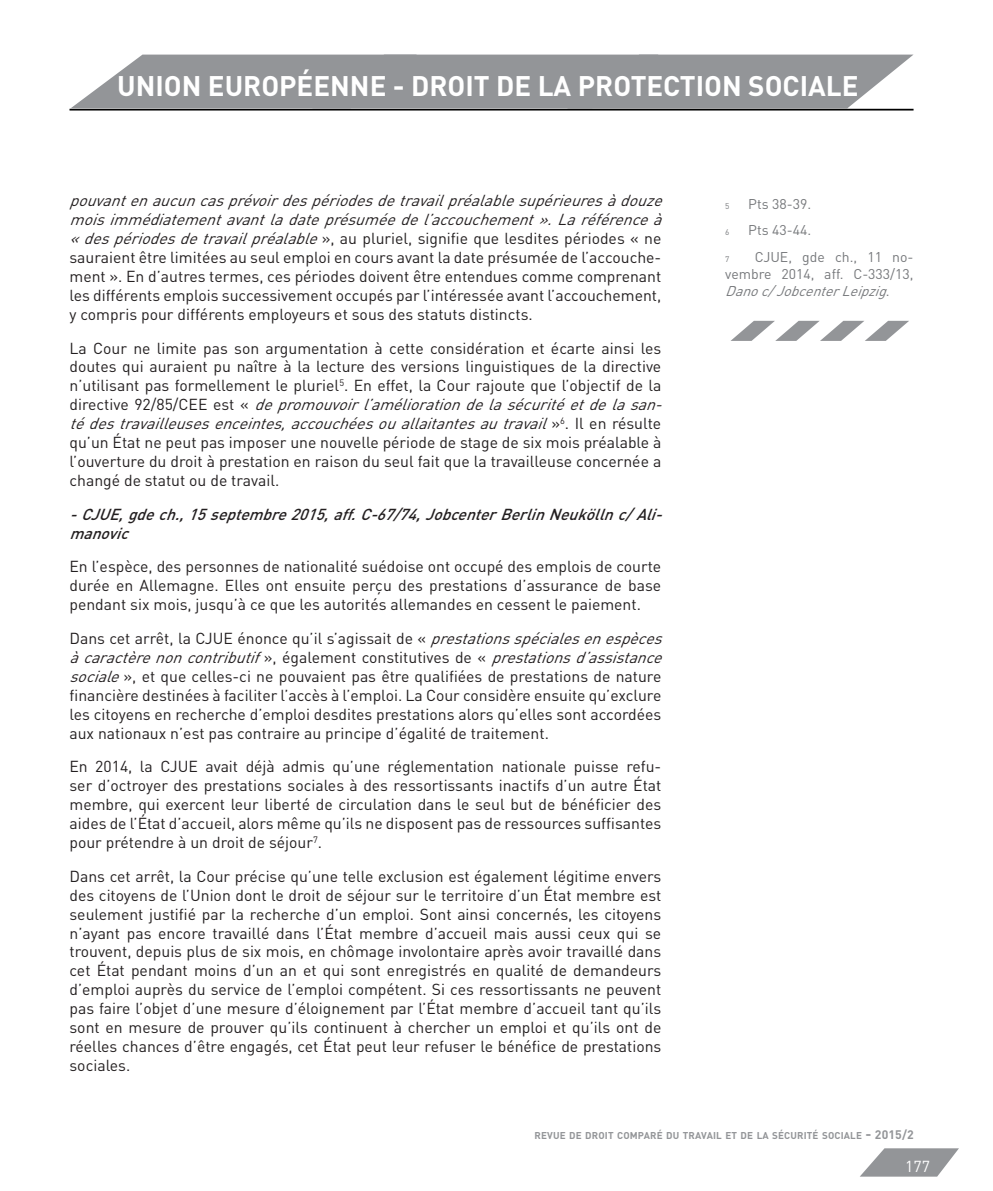
<style>
.page{position:relative;width:993px;height:1191px;background:#fff}
.page>*{position:absolute;margin:0;border:0;box-sizing:border-box;transform-origin:0 0}
.t1{font:700 28px "DIN";color:#fff}
.t2{font:15.75px/18.9px "DIN";color:#231f20}
.t3{font:italic 500 15.75px/18.9px "DIN";color:#231f20}
.t4{font:15.75px "DIN";color:#fff}
.t5{font:14px/16.8px "DIN";color:#76787b;text-align:justify}
.t6{font:700 9.8px "DIN";letter-spacing:.015em;color:#939598}
.t7{font:8.22px "DIN";color:#76787b}
.s1{font-style:italic}
.s2{font-size:14px}
.s3{font-size:12.25px}
</style>
<div class="page">
<svg style="left:860px;top:1148px;width:98px;height:28px"></svg>
<svg style="left:730px;top:321px;width:178px;height:20px"></svg>
<hr style="left:69px;top:109px;width:844px;height:1px;background:#000">
<svg style="left:71px;top:55px;width:842px;height:53px;background:#9b9da0"></svg>
<h1 class="t1" style="left:117px;top:67px;width:17px">UNION</h1>
<h1 class="t1" style="left:208px;top:67px;width:19px">EUROPÉENNE</h1>
<h1 class="t1" style="left:393px;top:67px;width:35px">- DROIT</h1>
<h1 class="t1" style="left:496px;top:67px;width:99px">DELAPROTECTION</h1>
<h1 class="t1" style="left:748px;top:67px;width:17px">SOCIALE</h1>
<p class="t2" style="left:69px;top:191px;width:600px"><span class="s1">pouvantenaucuncasprévoirdespériodesdetravailpréalablesupérieuresàdouze moisimmédiatementavantladateprésuméedel’accouchement ».Laréférenceà «despériodesdetravailpréalable</span>», au pluriel, signifie que lesdites périodes « ne sauraient être limitées au seul emploi en cours avant la date présumée de l’accouche&shy;ment ». En d’autres termes, ces périodes doivent être entendues comme comprenant les différents emplois successivement occupés par l’intéressée avant l’accouchement, y compris pour différents employeurs et sous des statuts distincts.</p>
<p class="t2" style="left:69px;top:338px;width:600px">La Cour ne limite pas son argumentation à cette considération et écarte ainsi les doutes qui auraient pu naître à la lecture des versions linguistiques de la directive n’utilisant pas formellement le pluriel<sup>5</sup>. En effet, la Cour rajoute que l’objectif de la d i r e c t i v e 9 2 / 8 5 / C E E e s t « <span class="s1">depromouvoirl’améliorationdelasécuritéetdelasan&shy;tédestravailleusesenceintes,accouchéesouallaitantesautravail</span> » <sup>6</sup> . I l e n r é s u l t e qu’un État ne peut pas imposer une nouvelle période de stage de six mois préalable à l’ouverture du droit à prestation en raison du seul fait que la travailleuse concernée a changé de statut ou de travail.</p>
<p class="t3" style="left:69px;top:504px;width:600px">-CJUE,gdech.,15septembre2015,aff.C-67/74,JobcenterBerlinNeuköllnc/Ali&shy;manovic</p>
<p class="t2" style="left:69px;top:557px;width:593px;text-align:justify">En l’espèce, des personnes de nationalité suédoise ont occupé des emplois de courte durée en Allemagne. Elles ont ensuite perçu des prestations d’assurance de base pendant six mois, jusqu’à ce que les autorités allemandes en cessent le paiement.</p>
<p class="t2" style="left:69px;top:628px;width:600px">Dans cet arrêt, la CJUE énonce qu’il s’agissait de « <span class="s1">prestationsspécialesenespèces àcaractèrenoncontributif</span> » , é g a l e m e n t c o n s t i t u t i v e s d e « <span class="s1">prestationsd’assistance sociale</span>», et que celles-ci ne pouvaient pas être qualifiées de prestations de nature financière destinées à faciliter l’accès à l’emploi. La Cour considère ensuite qu’exclure les citoyens en recherche d’emploi desdites prestations alors qu’elles sont accordées aux nationaux n’est pas contraire au principe d’égalité de traitement.</p>
<p class="t2" style="left:69px;top:757px;width:593px;text-align:justify">En 2014, la CJUE avait déjà admis qu’une réglementation nationale puisse refu&shy;ser d’octroyer des prestations sociales à des ressortissants inactifs d’un autre État membre, qui exercent leur liberté de circulation dans le seul but de bénéficier des aides de l’État d’accueil, alors même qu’ils ne disposent pas de ressources suffisantes pour prétendre à un droit de séjour<sup>7</sup>.</p>
<p class="t2" style="left:69px;top:866px;width:593px;text-align:justify">Dans cet arrêt, la Cour précise qu’une telle exclusion est également légitime envers des citoyens de l’Union dont le droit de séjour sur le territoire d’un État membre est seulement justifié par la recherche d’un emploi. Sont ainsi concernés, les citoyens n’ayant pas encore travaillé dans l’État membre d’accueil mais aussi ceux qui se trouvent, depuis plus de six mois, en chômage involontaire après avoir travaillé dans cet État pendant moins d’un an et qui sont enregistrés en qualité de demandeurs d’emploi auprès du service de l’emploi compétent. Si ces ressortissants ne peuvent pas faire l’objet d’une mesure d’éloignement par l’État membre d’accueil tant qu’ils sont en mesure de prouver qu’ils continuent à chercher un emploi et qu’ils ont de réelles chances d’être engagés, cet État peut leur refuser le bénéfice de prestations sociales.</p>
<p class="t7" style="left:725px;top:200px;width:6px">5</p>
<p class="t5" style="left:748px;top:195px;width:64px">Pts 38-39.</p>
<p class="t7" style="left:725px;top:227px;width:6px">6</p>
<p class="t5" style="left:748px;top:222px;width:64px">Pts 43-44.</p>
<p class="t7" style="left:725px;top:254px;width:6px">7</p>
<p class="t5" style="left:725px;top:248px;width:190px;text-indent:30px">CJUE, gde ch., 11 no&shy;vembre 2014, aff. C-333/13, <span class="s1">Danoc/JobcenterLeipzig</span>.</p>
<p class="t6" style="left:534px;top:1129px;width:380px">REVUE DE DROIT COMPARÉ DU TRAVAIL ET DE LA SÉCURITÉ SOCIALE <span class="s2">-</span> <span class="s3">2015/2</span></p>
<p class="t4" style="left:904px;top:1156px;width:26px">177</p>
</div>
